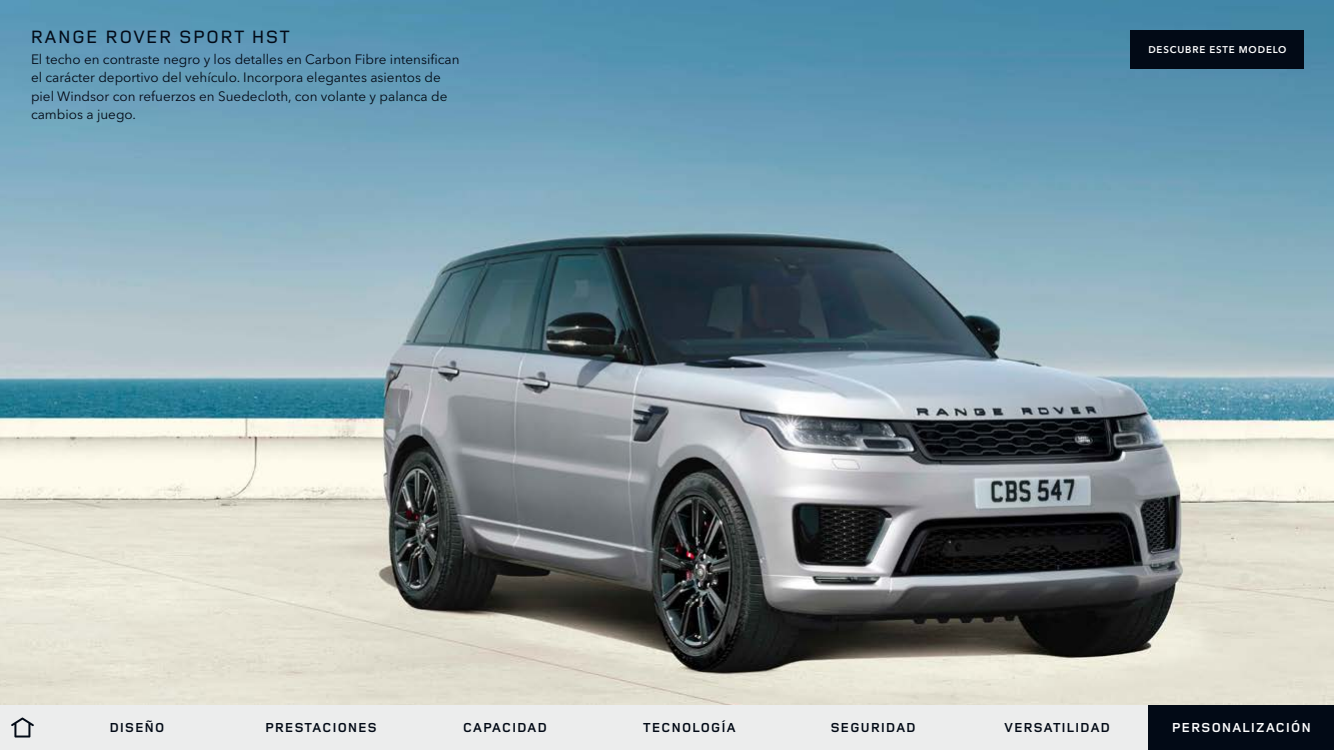
<style>
.page{position:relative;width:1334px;height:750px;background:#fff}
.page>*{position:absolute;margin:0;border:0;box-sizing:border-box;transform-origin:0 0}
.t1{font:500 18.5px "Land Rover Wide";color:#020a16}
.t2{font:13.5px/18.5px "Avenir Next W1 G";color:#020a16}
.t3{font:700 13.5px "Land Rover Wide";color:#020a16}
.t4{font:700 13.5px "Land Rover Wide";color:#fff}
.t5{font:600 9.8px "Avenir Next W1 G";letter-spacing:.085em;color:#fff}
</style>
<div class="page">
<img style="left:0;top:0;width:1334px;height:705px">
<div style="left:0;top:705px;width:1334px;height:45px;background:#eceded"></div>
<svg style="left:11px;top:717px;width:23px;height:21px"></svg>
<div style="left:1149px;top:705px;width:185px;height:45px;background:#020a16"></div>
<div style="left:1131px;top:30px;width:173px;height:39px;background:#020a16"></div>
<h1 class="t1" style="left:30px;top:24px;width:262px">RANGE ROVER SPORT HST</h1>
<p class="t2" style="left:31px;top:49px;width:430px">El techo en contraste negro y los detalles en Carbon Fibre intensifican el carácter deportivo del vehículo. Incorpora elegantes asientos de piel Windsor con refuerzos en Suedecloth, con volante y palanca de cambios a juego.</p>
<p class="t5" style="left:1148px;top:42px;width:140px">DESCUBRE ESTE MODELO</p>
<p class="t3" style="left:109px;top:718px;width:57px">DISEÑO</p>
<p class="t3" style="left:265px;top:718px;width:114px">PRESTACIONES</p>
<p class="t3" style="left:463px;top:718px;width:86px">CAPACIDAD</p>
<p class="t3" style="left:643px;top:718px;width:95px">TECNOLOGÍA</p>
<p class="t3" style="left:830px;top:718px;width:88px">SEGURIDAD</p>
<p class="t3" style="left:1004px;top:718px;width:108px">VERSATILIDAD</p>
<p class="t4" style="left:1172px;top:718px;width:141px">PERSONALIZACIÓN</p>
</div>
